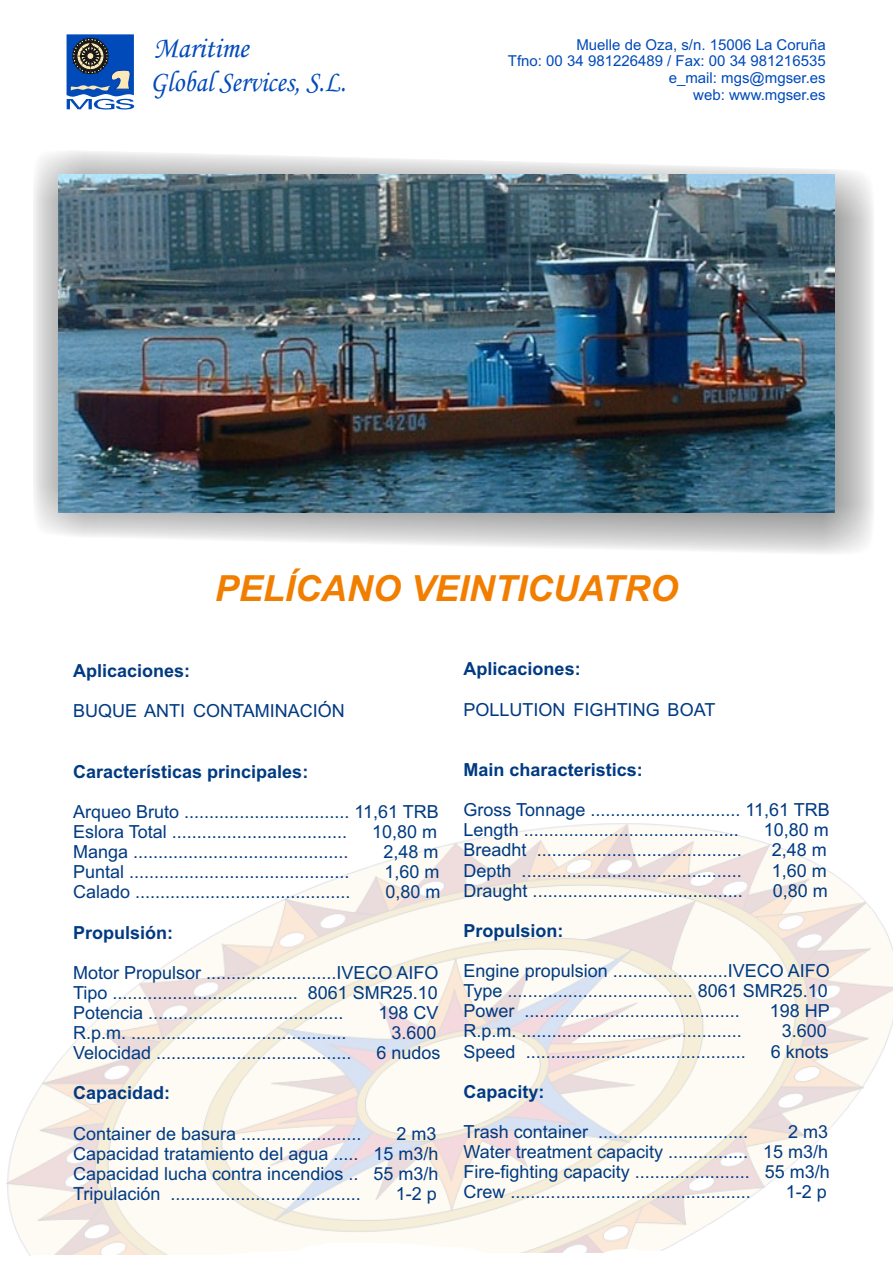
<style>
.page{position:relative;width:893px;height:1263px;background:#fff}
.page>*{position:absolute;margin:0;border:0;box-sizing:border-box;transform-origin:0 0}
.t1{font:italic 700 36px "Arial";color:#f27e00}
.t2{font:29.7px/34.3px "Monotype Corsiva";color:#004aba;scale:.96 1}
.t3{font:18px/20.1px "Arial";color:#003a82;text-align:justify}
.t4{font:700 18px "Arial";color:#003a82}
.t5{font:15px/16.8px "Arial";color:#004aba;text-align:right}
</style>
<div class="page">
<img style="left:6px;top:823px;width:887px;height:433px">
<svg style="left:34px;top:151px;width:839px;height:402px"></svg>
<img style="left:58px;top:174px;width:777px;height:338px">
<svg style="left:67px;top:34px;width:67px;height:75px"></svg>
<h2 class="t2" style="left:150px;top:33px;width:205px">Maritime<br>Global Services, S.L.</h2>
<p class="t5" style="left:508px;top:37px;width:319px">Muelle de Oza, s/n. 15006 La Coruña<br>Tfno: 00 34 981226489 / Fax: 00 34 981216535 e_mail: mgs@mgser.es<br>web: www.mgser.es</p>
<p class="t4" style="left:73px;top:664px;width:119px">Aplicaciones:</p>
<h1 class="t1" style="left:215px;top:574px;width:465px">PELÍCANO VEINTICUATRO</h1>
<p class="t4" style="left:464px;top:662px;width:119px">Aplicaciones:</p>
<p class="t3" style="left:73px;top:703px;width:273px">BUQUE ANTI CONTAMINACIÓN</p>
<p class="t4" style="left:73px;top:764px;width:237px">Características principales:</p>
<p class="t3" style="left:73px;top:803px;width:367px">Arqueo Bruto ................................. 11,61 TRB<br>Eslora Total ...................................</p>
<p class="t3" style="left:372px;top:823px;width:67px">10,80 m</p>
<p class="t3" style="left:73px;top:843px;width:277px">Manga ...........................................</p>
<p class="t3" style="left:383px;top:843px;width:57px">2,48 m</p>
<p class="t3" style="left:73px;top:863px;width:278px">Puntal ............................................</p>
<p class="t3" style="left:384px;top:863px;width:57px">1,60 m</p>
<p class="t3" style="left:73px;top:884px;width:279px">Calado ...........................................</p>
<p class="t3" style="left:385px;top:884px;width:57px">0,80 m</p>
<p class="t4" style="left:73px;top:925px;width:102px">Propulsión:</p>
<p class="t3" style="left:73px;top:964px;width:367px">Motor Propulsor ..........................IVECO AIFO Tipo ..................................... 8061 SMR25.10<br>Potencia .......................................</p>
<p class="t3" style="left:378px;top:1004px;width:62px">198 CV</p>
<p class="t3" style="left:73px;top:1024px;width:275px">R.p.m. ...........................................</p>
<p class="t3" style="left:391px;top:1024px;width:47px">3.600</p>
<p class="t3" style="left:73px;top:1044px;width:280px">Velocidad .......................................</p>
<p class="t3" style="left:376px;top:1044px;width:66px">6 nudos</p>
<p class="t4" style="left:73px;top:1086px;width:99px">Capacidad:</p>
<p class="t3" style="left:73px;top:1125px;width:290px">Container de basura ........................</p>
<p class="t3" style="left:73px;top:1125px;width:367px;text-indent:323px">2 m3<br>Capacidad tratamiento del agua ..... 15 m3/h Capacidad lucha contra incendios .. 55 m3/h Tripulación ......................................</p>
<p class="t3" style="left:396px;top:1185px;width:43px">1-2 p</p>
<p class="t3" style="left:464px;top:701px;width:253px">POLLUTION FIGHTING BOAT</p>
<p class="t4" style="left:464px;top:763px;width:181px">Main characteristics:</p>
<p class="t3" style="left:464px;top:801px;width:368px">Gross Tonnage .............................. 11,61 TRB<br>Length ...........................................</p>
<p class="t3" style="left:764px;top:822px;width:67px">10,80 m</p>
<p class="t3" style="left:464px;top:842px;width:280px">Breadht .........................................</p>
<p class="t3" style="left:772px;top:842px;width:57px">2,48 m</p>
<p class="t3" style="left:464px;top:862px;width:280px">Depth ............................................</p>
<p class="t3" style="left:772px;top:862px;width:57px">1,60 m</p>
<p class="t3" style="left:464px;top:882px;width:281px">Draught ..........................................</p>
<p class="t3" style="left:773px;top:882px;width:57px">0,80 m</p>
<p class="t4" style="left:464px;top:924px;width:102px">Propulsion:</p>
<p class="t3" style="left:464px;top:962px;width:368px">Engine propulsion .......................IVECO AIFO Type ..................................... 8061 SMR25.10<br>Power ...........................................</p>
<p class="t3" style="left:770px;top:1002px;width:62px">198 HP</p>
<p class="t3" style="left:464px;top:1023px;width:280px">R.p.m. ............................................</p>
<p class="t3" style="left:782px;top:1023px;width:47px">3.600</p>
<p class="t3" style="left:464px;top:1043px;width:284px">Speed ............................................</p>
<p class="t3" style="left:771px;top:1043px;width:60px">6 knots</p>
<p class="t4" style="left:464px;top:1085px;width:83px">Capacity:</p>
<p class="t3" style="left:464px;top:1123px;width:286px">Trash container ..............................</p>
<p class="t3" style="left:464px;top:1123px;width:368px;text-indent:325px">2 m3<br>Water treatment capacity ................ 15 m3/h Fire-fighting capacity ....................... 55 m3/h Crew ................................................</p>
<p class="t3" style="left:786px;top:1183px;width:43px">1-2 p</p>
</div>
